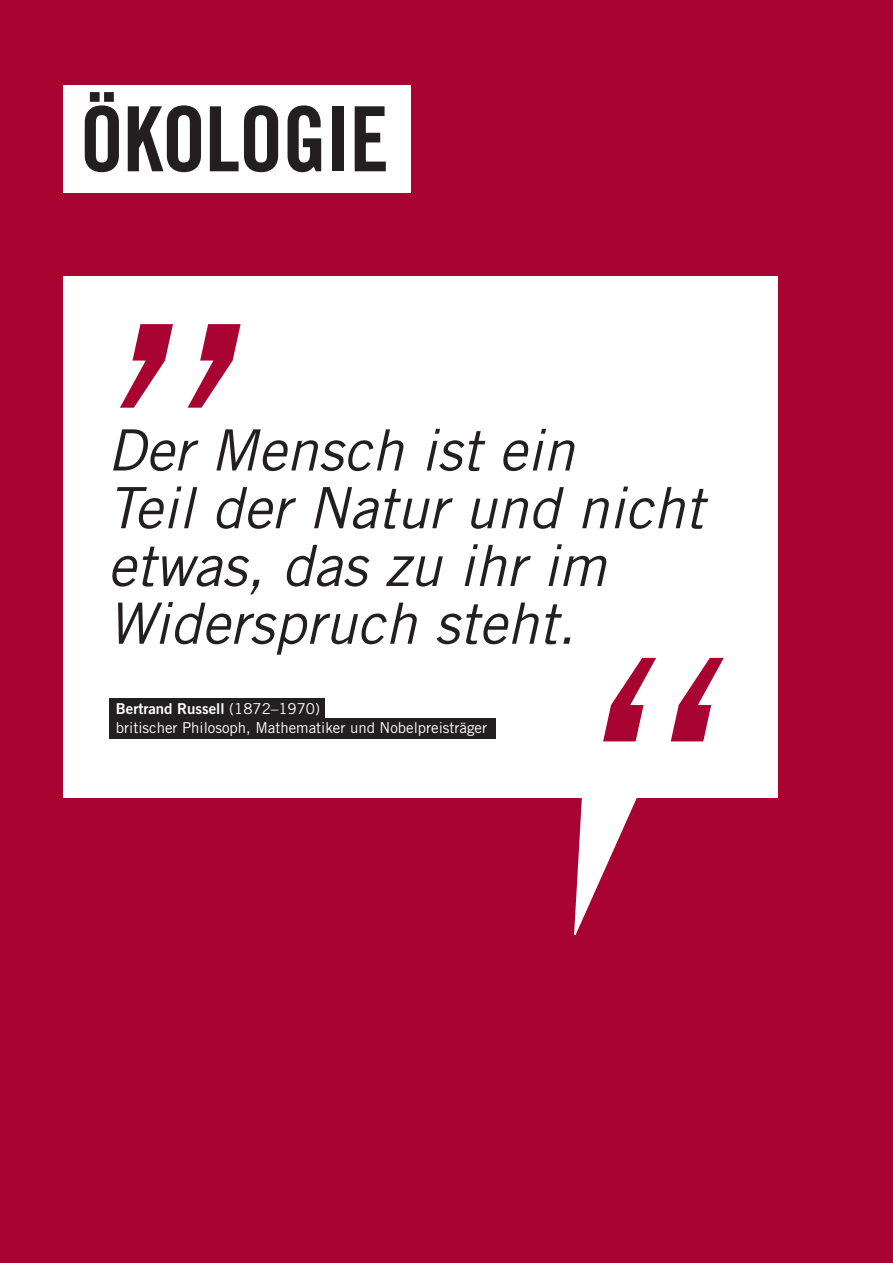
<style>
.page{position:relative;width:893px;height:1263px;background:#a90332}
.page>*{position:absolute;margin:0;border:0;box-sizing:border-box;transform-origin:0 0}
.t1{font:90px "Trade Gothic LT Std Bd Cn 20";letter-spacing:-.015em;color:#231f20}
.t2{font:italic 57px/57.8px "Trade Gothic LT Std";color:#231f20}
.t3{font:15px "Trade Gothic LT Std";color:#fff}
.t4{font:15px "Trade Gothic LT Std Bd 2";color:#fff}
.s1{font-family:"Trade Gothic LT Std"}
</style>
<div class="page">
<div style="left:64px;top:276px;width:714px;height:521px;background:#fff"></div>
<div style="left:64px;top:85px;width:347px;height:108px;background:#fff"></div>
<svg style="left:120px;top:324px;width:121px;height:84px"></svg>
<svg style="left:603px;top:658px;width:121px;height:83px"></svg>
<div style="left:109px;top:698px;width:216px;height:21px;background:#231f20"></div>
<div style="left:109px;top:718px;width:386px;height:20px;background:#231f20"></div>
<svg style="left:573px;top:797px;width:77px;height:138px"></svg>
<h1 class="t1" style="left:79px;top:85px;width:311px">ÖKOLOGIE</h1>
<p class="t2" style="left:107px;top:422px;width:598px">Der Mensch ist ein<br>Teil der Natur und nicht etwas, das zu ihr im<br>Widerspruch steht.</p>
<p class="t4" style="left:116px;top:699px;width:206px">Bertrand Russell <span class="s1">(1872–1970)</span></p>
<p class="t3" style="left:116px;top:719px;width:373px">britischer Philosoph, Mathematiker und Nobelpreisträger</p>
</div>
